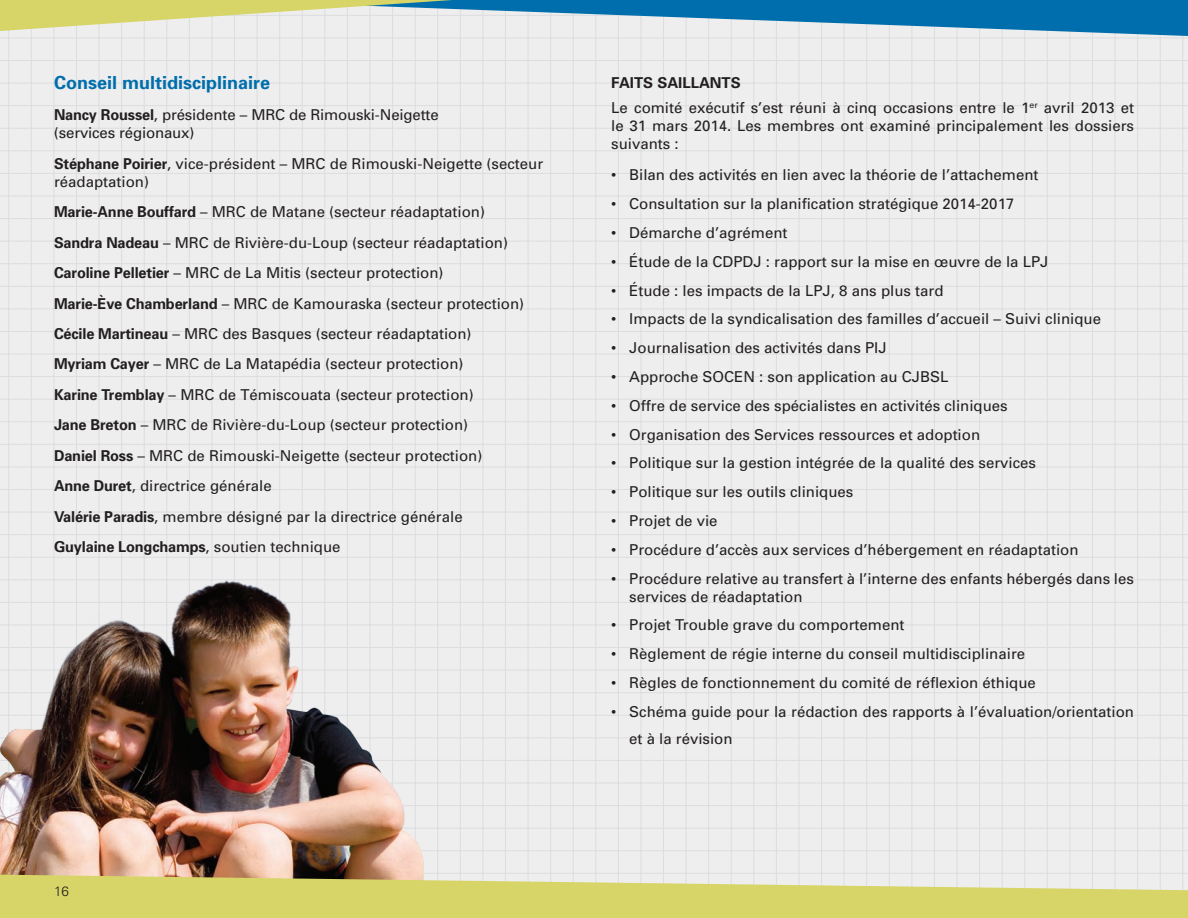
<style>
.page{position:relative;width:1188px;height:918px;background:#eeeeef}
.page>*{position:absolute;margin:0;border:0;box-sizing:border-box;transform-origin:0 0}
.t1{font:700 18px "Univers";color:#006eac}
.t2{font:15px/30.5px "Univers";color:#231f20}
.t3{font:700 15px "Univers";color:#231f20}
.t4{font:300 13.5px "Univers";color:#231f20}
.s1{font-weight:700}
</style>
<div class="page">
<hr style="left:0;top:38px;width:1188px;height:1px;background:#dcdddf">
<hr style="left:0;top:60px;width:1188px;height:1px;background:#dcdddf">
<hr style="left:0;top:83px;width:1188px;height:1px;background:#dcdddf">
<hr style="left:0;top:105px;width:1188px;height:1px;background:#dcdddf">
<hr style="left:0;top:128px;width:1188px;height:1px;background:#dcdddf">
<hr style="left:0;top:151px;width:1188px;height:1px;background:#dcdddf">
<hr style="left:0;top:173px;width:1188px;height:1px;background:#dcdddf">
<hr style="left:0;top:196px;width:1188px;height:1px;background:#dcdddf">
<hr style="left:0;top:218px;width:1188px;height:1px;background:#dcdddf">
<hr style="left:0;top:241px;width:1188px;height:1px;background:#dcdddf">
<hr style="left:0;top:263px;width:1188px;height:1px;background:#dcdddf">
<hr style="left:0;top:286px;width:1188px;height:1px;background:#dcdddf">
<hr style="left:0;top:309px;width:1188px;height:1px;background:#dcdddf">
<hr style="left:0;top:331px;width:1188px;height:1px;background:#dcdddf">
<hr style="left:0;top:354px;width:1188px;height:1px;background:#dcdddf">
<hr style="left:0;top:376px;width:1188px;height:1px;background:#dcdddf">
<hr style="left:0;top:399px;width:1188px;height:1px;background:#dcdddf">
<hr style="left:0;top:422px;width:1188px;height:1px;background:#dcdddf">
<hr style="left:0;top:444px;width:1188px;height:1px;background:#dcdddf">
<hr style="left:0;top:467px;width:1188px;height:1px;background:#dcdddf">
<hr style="left:0;top:489px;width:1188px;height:1px;background:#dcdddf">
<hr style="left:0;top:512px;width:1188px;height:1px;background:#dcdddf">
<hr style="left:0;top:534px;width:1188px;height:1px;background:#dcdddf">
<hr style="left:0;top:557px;width:1188px;height:1px;background:#dcdddf">
<hr style="left:0;top:580px;width:1188px;height:1px;background:#dcdddf">
<hr style="left:0;top:602px;width:1188px;height:1px;background:#dcdddf">
<hr style="left:0;top:625px;width:1188px;height:1px;background:#dcdddf">
<hr style="left:0;top:647px;width:1188px;height:1px;background:#dcdddf">
<hr style="left:0;top:670px;width:1188px;height:1px;background:#dcdddf">
<hr style="left:0;top:692px;width:1188px;height:1px;background:#dcdddf">
<hr style="left:0;top:715px;width:1188px;height:1px;background:#dcdddf">
<hr style="left:0;top:738px;width:1188px;height:1px;background:#dcdddf">
<hr style="left:0;top:760px;width:1188px;height:1px;background:#dcdddf">
<hr style="left:0;top:783px;width:1188px;height:1px;background:#dcdddf">
<hr style="left:0;top:805px;width:1188px;height:1px;background:#dcdddf">
<hr style="left:0;top:828px;width:1188px;height:1px;background:#dcdddf">
<hr style="left:0;top:850px;width:1188px;height:1px;background:#dcdddf">
<hr style="left:0;top:873px;width:1188px;height:1px;background:#dcdddf">
<hr style="left:1187px;top:0;width:1px;height:918px;background:#dcdddf">
<hr style="left:1183px;top:0;width:1px;height:918px;background:#dcdddf">
<hr style="left:1160px;top:0;width:1px;height:918px;background:#dcdddf">
<hr style="left:1137px;top:0;width:1px;height:918px;background:#dcdddf">
<hr style="left:1115px;top:0;width:1px;height:918px;background:#dcdddf">
<hr style="left:1092px;top:0;width:1px;height:918px;background:#dcdddf">
<hr style="left:1070px;top:0;width:1px;height:918px;background:#dcdddf">
<hr style="left:1047px;top:0;width:1px;height:918px;background:#dcdddf">
<hr style="left:1024px;top:0;width:1px;height:918px;background:#dcdddf">
<hr style="left:1002px;top:0;width:1px;height:918px;background:#dcdddf">
<hr style="left:979px;top:0;width:1px;height:918px;background:#dcdddf">
<hr style="left:957px;top:0;width:1px;height:918px;background:#dcdddf">
<hr style="left:934px;top:0;width:1px;height:918px;background:#dcdddf">
<hr style="left:912px;top:0;width:1px;height:918px;background:#dcdddf">
<hr style="left:889px;top:0;width:1px;height:918px;background:#dcdddf">
<hr style="left:866px;top:0;width:1px;height:918px;background:#dcdddf">
<hr style="left:844px;top:0;width:1px;height:918px;background:#dcdddf">
<hr style="left:821px;top:0;width:1px;height:918px;background:#dcdddf">
<hr style="left:799px;top:0;width:1px;height:918px;background:#dcdddf">
<hr style="left:776px;top:0;width:1px;height:918px;background:#dcdddf">
<hr style="left:754px;top:0;width:1px;height:918px;background:#dcdddf">
<hr style="left:731px;top:0;width:1px;height:918px;background:#dcdddf">
<hr style="left:708px;top:0;width:1px;height:918px;background:#dcdddf">
<hr style="left:686px;top:0;width:1px;height:918px;background:#dcdddf">
<hr style="left:663px;top:0;width:1px;height:918px;background:#dcdddf">
<hr style="left:641px;top:0;width:1px;height:918px;background:#dcdddf">
<hr style="left:618px;top:0;width:1px;height:918px;background:#dcdddf">
<hr style="left:596px;top:0;width:1px;height:918px;background:#dcdddf">
<hr style="left:573px;top:0;width:1px;height:918px;background:#dcdddf">
<hr style="left:550px;top:0;width:1px;height:918px;background:#dcdddf">
<hr style="left:528px;top:0;width:1px;height:918px;background:#dcdddf">
<hr style="left:505px;top:0;width:1px;height:918px;background:#dcdddf">
<hr style="left:483px;top:0;width:1px;height:918px;background:#dcdddf">
<hr style="left:460px;top:0;width:1px;height:918px;background:#dcdddf">
<hr style="left:437px;top:0;width:1px;height:918px;background:#dcdddf">
<hr style="left:415px;top:0;width:1px;height:918px;background:#dcdddf">
<hr style="left:392px;top:0;width:1px;height:918px;background:#dcdddf">
<hr style="left:370px;top:0;width:1px;height:918px;background:#dcdddf">
<hr style="left:347px;top:0;width:1px;height:918px;background:#dcdddf">
<hr style="left:325px;top:0;width:1px;height:918px;background:#dcdddf">
<hr style="left:302px;top:0;width:1px;height:918px;background:#dcdddf">
<hr style="left:279px;top:0;width:1px;height:918px;background:#dcdddf">
<hr style="left:257px;top:0;width:1px;height:918px;background:#dcdddf">
<hr style="left:234px;top:0;width:1px;height:918px;background:#dcdddf">
<hr style="left:212px;top:0;width:1px;height:918px;background:#dcdddf">
<hr style="left:189px;top:0;width:1px;height:918px;background:#dcdddf">
<hr style="left:167px;top:0;width:1px;height:918px;background:#dcdddf">
<hr style="left:144px;top:0;width:1px;height:918px;background:#dcdddf">
<hr style="left:121px;top:0;width:1px;height:918px;background:#dcdddf">
<hr style="left:99px;top:0;width:1px;height:918px;background:#dcdddf">
<hr style="left:76px;top:0;width:1px;height:918px;background:#dcdddf">
<hr style="left:54px;top:0;width:1px;height:918px;background:#dcdddf">
<hr style="left:31px;top:0;width:1px;height:918px;background:#dcdddf">
<hr style="left:9px;top:0;width:1px;height:918px;background:#dcdddf">
<hr style="left:0;top:0;width:1px;height:918px;background:#dcdddf">
<img style="left:0;top:545px;width:498px;height:330px">
<svg style="left:0;top:875px;width:1188px;height:43px;background:#d9d67b"></svg>
<svg style="left:0;top:0;width:1188px;height:36px"></svg>
<p class="t1" style="left:54px;top:71px;width:218px">Conseil multidisciplinaire</p>
<p class="t2" style="left:54px;top:106px;width:386px;line-height:18px"><span class="s1">Nancy Roussel</span>, présidente – MRC de Rimouski-Neigette (services régionaux)</p>
<p class="t2" style="left:54px;top:154px;width:491px;line-height:18px"><span class="s1">Stéphane Poirier</span>, vice-président – MRC de Rimouski-Neigette (secteur réadaptation)</p>
<p class="t2" style="left:54px;top:197px;width:472px"><span class="s1">Marie-Anne Bouffard</span> – MRC de Matane (secteur réadaptation)<br><span class="s1">Sandra Nadeau</span> – MRC de Rivière-du-Loup (secteur réadaptation)<br><span class="s1">Caroline Pelletier</span> – MRC de La Mitis (secteur protection)<br><span class="s1">Marie-Ève Chamberland</span> – MRC de Kamouraska (secteur protection)<br><span class="s1">Cécile Martineau</span> – MRC des Basques (secteur réadaptation)<br><span class="s1">Myriam Cayer</span> – MRC de La Matapédia (secteur protection)<br><span class="s1">Karine Tremblay</span> – MRC de Témiscouata (secteur protection)<br><span class="s1">Jane Breton</span> – MRC de Rivière-du-Loup (secteur protection)<br><span class="s1">Daniel Ross</span> – MRC de Rimouski-Neigette (secteur protection)<br><span class="s1">Anne Duret</span>, directrice générale<br><span class="s1">Valérie Paradis</span>, membre désigné par la directrice générale <span class="s1">Guylaine Longchamps</span>, soutien technique</p>
<p class="t4" style="left:54px;top:883px;width:17px">16</p>
<p class="t2" style="left:611px;top:70px;width:524px;line-height:24.8px;text-indent:110px"><span class="s1">ts<br></span>Le comité exécutif s’est réuni à cinq occasions entre le 1<sup>er</sup> avril 2013 et</p>
<p class="t2" style="left:611px;top:116px;width:524px;line-height:18px">le 31 mars 2014. Les membres ont examiné principalement les dossiers suivants :</p>
<p class="t2" style="left:611px;top:160px;width:429px">• Bilan des activités en lien avec la théorie de l’attachement</p>
<p class="t2" style="left:611px;top:188px;width:405px">• Consultation sur la planification stratégique 2014-2017</p>
<p class="t2" style="left:611px;top:217px;width:178px">• Démarche d’agrément</p>
<p class="t2" style="left:611px;top:246px;width:439px">• Étude de la CDPDJ : rapport sur la mise en œuvre de la LPJ</p>
<p class="t2" style="left:611px;top:275px;width:334px">• Étude : les impacts de la LPJ, 8 ans plus tard</p>
<p class="t2" style="left:611px;top:304px;width:491px">• Impacts de la syndicalisation des familles d’accueil – Suivi clinique</p>
<p class="t2" style="left:611px;top:332px;width:277px">• Journalisation des activités dans PIJ</p>
<p class="t2" style="left:611px;top:361px;width:339px">• Approche SOCEN : son application au CJBSL</p>
<p class="t2" style="left:611px;top:390px;width:398px">• Offre de service des spécialistes en activités cliniques</p>
<p class="t2" style="left:611px;top:419px;width:370px">• Organisation des Services ressources et adoption</p>
<p class="t2" style="left:611px;top:448px;width:426px">• Politique sur la gestion intégrée de la qualité des services</p>
<p class="t2" style="left:611px;top:476px;width:244px">• Politique sur les outils cliniques</p>
<p class="t2" style="left:611px;top:505px;width:108px">• Projet de vie</p>
<p class="t2" style="left:611px;top:534px;width:469px">• Procédure d’accès aux services d’hébergement en réadaptation</p>
<p class="t2" style="left:629px;top:569px;width:506px;line-height:18px;text-indent:-18px">• Procédure relative au transfert à l’interne des enfants hébergés dans les services de réadaptation</p>
<p class="t2" style="left:611px;top:610px;width:295px">• Projet Trouble grave du comportement</p>
<p class="t2" style="left:611px;top:638px;width:415px">• Règlement de régie interne du conseil multidisciplinaire</p>
<p class="t2" style="left:611px;top:667px;width:426px">• Règles de fonctionnement du comité de réflexion éthique</p>
<p class="t2" style="left:629px;top:698px;width:506px;line-height:27px;text-indent:-18px">• Schéma guide pour la rédaction des rapports à l’évaluation/orientation et à la révision</p>
<p class="t3" style="left:611px;top:73px;width:82px">Faits saillan</p>
</div>
